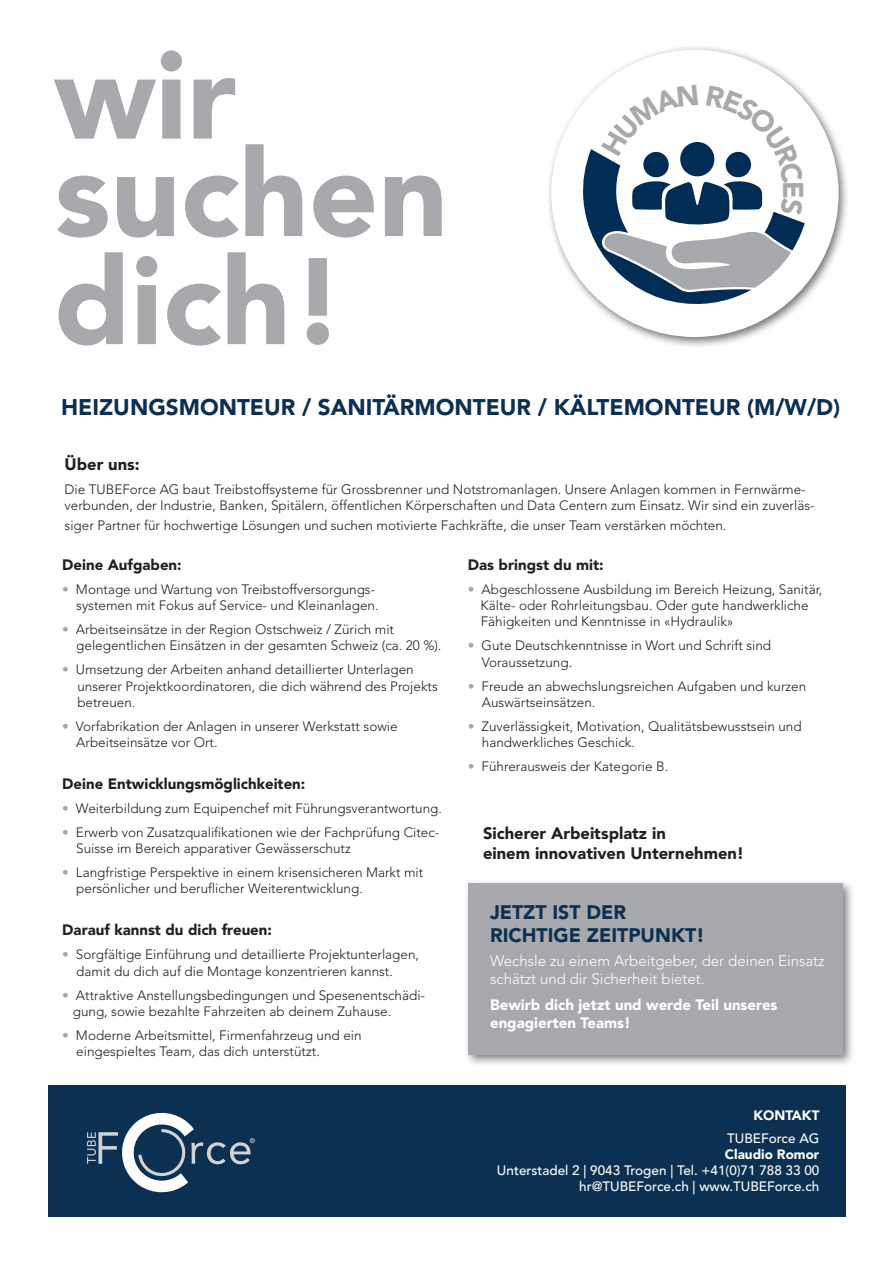
<style>
.page{position:relative;width:893px;height:1263px;background:#fff}
.page>*{position:absolute;margin:0;border:0;box-sizing:border-box;transform-origin:0 0}
.t1{font:900 121.5px/97.5px "Avenir LT Std";color:#a8a9ad}
.t2{font:900 28.5px "Avenir LT Std";color:#a8a9ad}
.t3{font:900 22.5px "Avenir LT Std";color:#0b3051}
.t4{font:900 19.5px/23.4px "Avenir LT Std";color:#0b3051}
.t5{font:900 16.5px/19.8px "Avenir LT Std";color:#231f20}
.t6{font:900 15px "Avenir LT Std";color:#231f20}
.t7{font:300 15px/18px "Avenir LT Std";color:#fff}
.t8{font:900 15px/18px "Avenir LT Std";color:#fff}
.t9{font:300 13.5px/16.2px "Avenir LT Std";color:#231f20}
.t10{font:500 13.5px/16.2px "Avenir LT Std";color:#fffffd;text-align:right}
.t11{font:900 13.5px "Avenir LT Std";color:#fffffd}
.s1{color:#a7a9a9}
</style>
<div class="page">
<div style="left:464px;top:879px;width:391px;height:188px;background:#231f20;opacity:.57"></div>
<div style="left:468px;top:883px;width:374px;height:171px;background:#a8a9ad"></div>
<div style="left:48px;top:1085px;width:798px;height:131px;background:#0b3051"></div>
<svg style="left:87px;top:1112px;width:168px;height:81px"></svg>
<div style="left:546px;top:44px;width:304px;height:304px;background:#231f20;opacity:.62"></div>
<div style="left:551px;top:50px;width:288px;height:287px;background:#fffffd;border-radius:50%"></div>
<svg style="left:582px;top:85px;width:223px;height:221px"></svg>
<h1 class="t1" style="left:54px;top:47px;width:395px">wir suchen</h1>
<h1 class="t1" style="left:54px;top:253px;width:292px">dich!</h1>
<h2 class="t2" style="left:810px;top:181px;width:20px;rotate:90deg">E</h2>
<h3 class="t3" style="left:61px;top:394px;width:781px">HEIZUNGSMONTEUR / SANITÄRMONTEUR / KÄLTEMONTEUR (M/W/D)</h3>
<p class="t5" style="left:65px;top:454px;width:77px">Über uns:</p>
<p class="t9" style="left:65px;top:481px;width:751px">Die TUBEForce AG baut Treibstoffsysteme für Grossbrenner und Notstromanlagen. Unsere Anlagen kommen in Fernwärme&shy;verbunden, der Industrie, Banken, Spitälern, öffentlichen Körperschaften und Data Centern zum Einsatz. Wir sind ein zuverläs-</p>
<p class="t9" style="left:65px;top:517px;width:663px">siger Partner für hochwertige Lösungen und suchen motivierte Fachkräfte, die unser Team verstärken möchten.</p>
<p class="t6" style="left:468px;top:556px;width:137px">Das bringst du mit:</p>
<p class="t9" style="left:480px;top:581px;width:343px;text-indent:-13px"><span class="s1">•</span> Abgeschlossene Ausbildung im Bereich Heizung, Sanitär,<br>Kälte- oder Rohrleitungsbau. Oder gute handwerkliche<br>Fähigkeiten und Kenntnisse in «Hydraulik»</p>
<p class="t9" style="left:482px;top:638px;width:291px;text-indent:-14px"><span class="s1">•</span> Gute Deutschkenntnisse in Wort und Schrift sind<br>Voraussetzung.</p>
<p class="t9" style="left:482px;top:678px;width:326px;text-indent:-14px"><span class="s1">•</span> Freude an abwechslungsreichen Aufgaben und kurzen<br>Auswärtseinsätzen.</p>
<p class="t9" style="left:482px;top:718px;width:321px;text-indent:-14px"><span class="s1">•</span> Zuverlässigkeit, Motivation, Qualitätsbewusstsein und handwerkliches Geschick.</p>
<p class="t9" style="left:468px;top:758px;width:202px"><span class="s1">•</span> Führerausweis der Kategorie B.</p>
<p class="t6" style="left:62px;top:556px;width:121px">Deine Aufgaben:</p>
<p class="t9" style="left:62px;top:581px;width:318px;text-align:right"><span class="s1">•</span> Montage und Wartung von Treibstoffversorgungs&shy;systemen mit Fokus auf Service- und Kleinanlagen.</p>
<p class="t9" style="left:76px;top:621px;width:367px;text-indent:-14px"><span class="s1">•</span> Arbeitseinsätze in der Region Ostschweiz / Zürich mit gelegentlichen Einsätzen in der gesamten Schweiz (ca. 20 %).</p>
<p class="t9" style="left:77px;top:662px;width:362px;text-indent:-15px"><span class="s1">•</span> Umsetzung der Arbeiten anhand detaillierter Unterlagen unserer Projektkoordinatoren, die dich während des Projekts betreuen.</p>
<p class="t9" style="left:76px;top:718px;width:323px;text-indent:-14px"><span class="s1">•</span> Vorfabrikation der Anlagen in unserer Werkstatt sowie<br>Arbeitseinsätze vor Ort.</p>
<p class="t6" style="left:62px;top:775px;width:245px">Deine Entwicklungsmöglichkeiten:</p>
<p class="t9" style="left:62px;top:800px;width:381px"><span class="s1">•</span> Weiterbildung zum Equipenchef mit Führungsverantwortung.</p>
<p class="t9" style="left:76px;top:824px;width:365px;text-indent:-14px"><span class="s1">•</span> Erwerb von Zusatzqualifikationen wie der Fachprüfung Citec-<br>Suisse im Bereich apparativer Gewässerschutz</p>
<p class="t9" style="left:76px;top:864px;width:348px;text-indent:-14px"><span class="s1">•</span> Langfristige Perspektive in einem krisensicheren Markt mit persönlicher und beruflicher Weiterentwicklung.</p>
<p class="t6" style="left:62px;top:921px;width:211px">Darauf kannst du dich freuen:</p>
<p class="t9" style="left:76px;top:947px;width:344px;text-indent:-14px"><span class="s1">•</span> Sorgfältige Einführung und detaillierte Projektunterlagen, damit du dich auf die Montage konzentrieren kannst.</p>
<p class="t9" style="left:73px;top:987px;width:354px;text-indent:-11px"><span class="s1">•</span> Attraktive Anstellungsbedingungen und Spesenentschädi&shy;gung, sowie bezahlte Fahrzeiten ab deinem Zuhause.</p>
<p class="t9" style="left:76px;top:1027px;width:287px;text-indent:-14px"><span class="s1">•</span> Moderne Arbeitsmittel, Firmenfahrzeug und ein eingespieltes Team, das dich unterstützt.</p>
<p class="t5" style="left:483px;top:823px;width:263px">Sicherer Arbeitsplatz in<br>einem innovativen Unternehmen!</p>
<h3 class="t4" style="left:490px;top:900px;width:216px">JETZT IST DER<br>RICHTIGE ZEITPUNKT!</h3>
<p class="t7" style="left:490px;top:952px;width:336px">Wechsle zu einem Arbeitgeber, der deinen Einsatz schätzt und dir Sicherheit bietet.</p>
<p class="t8" style="left:490px;top:995px;width:289px">Bewirb dich jetzt und werde Teil unseres engagierten Teams!</p>
<p class="t11" style="left:753px;top:1107px;width:67px">KONTAKT</p>
<p class="t10" style="left:727px;top:1130px;width:94px">TUBEForce AG</p>
<p class="t11" style="left:725px;top:1146px;width:96px">Claudio Romor</p>
<p class="t10" style="left:497px;top:1162px;width:324px">Unterstadel 2 | 9043 Trogen | Tel. +41(0)71 788 33 00 hr@TUBEForce.ch | www.TUBEForce.ch</p>
</div>
